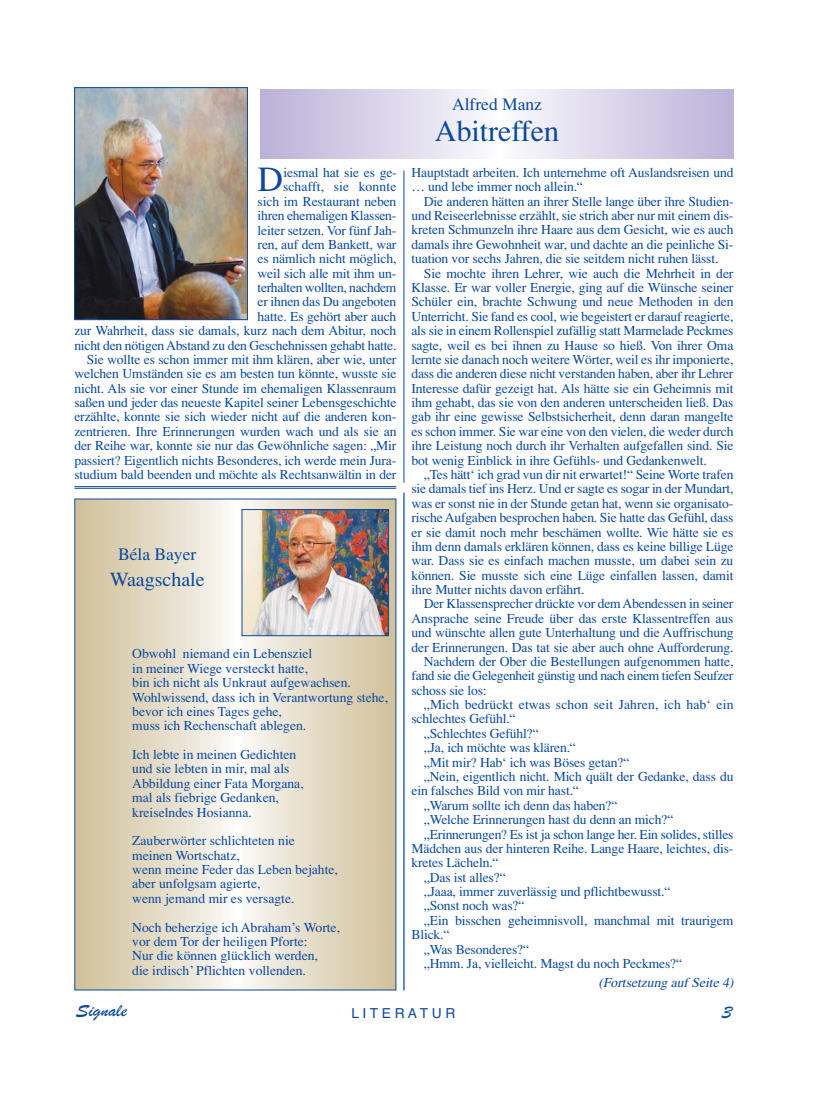
<style>
.page{position:relative;width:815px;height:1099px;background:#fff}
.page>*{position:absolute;margin:0;border:0;box-sizing:border-box;transform-origin:0 0}
.t1{font:35.25px "Times H Roman";color:#0c499c}
.t2{font:30px "Times H Roman";color:#0c499c}
.t3{font:20px "Times H Roman";color:#0c499c}
.t4{font:18.75px "Brush Script";color:#0c499c;scale:1.07 1}
.t5{font:17.5px "Times H Roman";color:#0c499c}
.t6{font:13.75px "Helvetica";color:#0c499c}
.t7{font:13.62px/14.4px "Times H Roman";letter-spacing:-.01em;color:#0c499c}
.t8{font:13.62px "Times H Roman";letter-spacing:.01em;color:#0c499c}
.t9{font:italic 13.62px "Times H Roman";color:#0c499c}
</style>
<div class="page">
<svg style="left:261px;top:89px;width:472px;height:69px"></svg>
<svg style="left:76px;top:500px;width:318px;height:488px;background:#e5dcc7"></svg>
<hr style="left:74px;top:486px;width:322px;height:1px;background:#0c499c">
<hr style="left:74px;top:488px;width:322px;height:1px;background:#0c499c">
<img style="left:76px;top:89px;width:170px;height:229px">
<div style="left:74px;top:87px;width:174px;height:233px;border:1px solid #0c499c"></div>
<img style="left:244px;top:511px;width:143px;height:123px">
<div style="left:242px;top:509px;width:147px;height:127px;border:1px solid #0c499c"></div>
<hr style="left:404px;top:170px;width:1px;height:312px;background:#0c499c">
<hr style="left:403px;top:492px;width:2px;height:498px;background:#0c499c">
<p class="t5" style="left:452px;top:98px;width:91px">Alfred Manz</p>
<h2 class="t2" style="left:435px;top:121px;width:126px">Abitreffen</h2>
<p class="t7" style="left:74px;top:167px;width:324px;text-align:right">iesmal hat sie es ge-<br>schafft, sie konnte<br>sich im Restaurant neben<br>ihren ehemaligen Klassen-<br>leiter setzen. Vor fünf Jah-<br>ren, auf dem Bankett, war<br>es nämlich nicht möglich,<br>weil sich alle mit ihm un-<br>terhalten wollten, nachdem<br>er ihnen das Du angeboten<br>hatte. Es gehört aber auch<br>zur Wahrheit, dass sie damals, kurz nach dem Abitur, noch nicht den nötigen Abstand zu den Geschehnissen gehabt hatte.<br>Sie wollte es schon immer mit ihm klären, aber wie, unter welchen Umständen sie es am besten tun könnte, wusste sie nicht. Als sie vor einer Stunde im ehemaligen Klassenraum saßen und jeder das neueste Kapitel seiner Lebensgeschichte erzählte, konnte sie sich wieder nicht auf die anderen kon&shy;zentrieren. Ihre Erinnerungen wurden wach und als sie an der Reihe war, konnte sie nur das Gewöhnliche sagen: „Mir passiert? Eigentlich nichts Besonderes, ich werde mein Jura&shy;studium bald beenden und möchte als Rechtsanwältin in der</p>
<p class="t7" style="left:411px;top:167px;width:324px">Hauptstadt arbeiten. Ich unternehme oft Auslandsreisen und … und lebe immer noch allein.“</p>
<h1 class="t1" style="left:258px;top:167px;width:27px">D</h1>
<p class="t7" style="left:411px;top:195px;width:324px;text-align:justify;text-indent:12px">Die anderen hätten an ihrer Stelle lange über ihre Studien&shy;und Reiseerlebnisse erzählt, sie strich aber nur mit einem dis&shy;kreten Schmunzeln ihre Haare aus dem Gesicht, wie es auch damals ihre Gewohnheit war, und dachte an die peinliche Si&shy;tuation vor sechs Jahren, die sie seitdem nicht ruhen lässt.</p>
<p class="t7" style="left:411px;top:267px;width:324px;text-align:justify;text-indent:12px">Sie mochte ihren Lehrer, wie auch die Mehrheit in der Klasse. Er war voller Energie, ging auf die Wünsche seiner Schüler ein, brachte Schwung und neue Methoden in den Unterricht. Sie fand es cool, wie begeistert er darauf reagierte, als sie in einem Rollenspiel zufällig statt Marmelade Peckmes sagte, weil es bei ihnen zu Hause so hieß. Von ihrer Oma lernte sie danach noch weitere Wörter, weil es ihr imponierte, dass die anderen diese nicht verstanden haben, aber ihr Lehrer Interesse dafür gezeigt hat. Als hätte sie ein Geheimnis mit ihm gehabt, das sie von den anderen unterscheiden ließ. Das gab ihr eine gewisse Selbstsicherheit, denn daran mangelte es schon immer. Sie war eine von den vielen, die weder durch ihre Leistung noch durch ihr Verhalten aufgefallen sind. Sie bot wenig Einblick in ihre Gefühls- und Gedankenwelt.</p>
<p class="t7" style="left:411px;top:468px;width:324px;text-align:justify;text-indent:12px">„Tes hätt‘ ich grad vun dir nit erwartet!“ Seine Worte trafen sie damals tief ins Herz. Und er sagte es sogar in der Mundart, was er sonst nie in der Stunde getan hat, wenn sie organisato&shy;rische Aufgaben besprochen haben. Sie hatte das Gefühl, dass er sie damit noch mehr beschämen wollte. Wie hätte sie es ihm denn damals erklären können, dass es keine billige Lüge war. Dass sie es einfach machen musste, um dabei sein zu können. Sie musste sich eine Lüge einfallen lassen, damit ihre Mutter nichts davon erfährt.</p>
<p class="t7" style="left:424px;top:598px;width:311px">Der Klassensprecher drückte vor dem Abendessen in seiner</p>
<p class="t7" style="left:411px;top:612px;width:324px">Ansprache seine Freude über das erste Klassentreffen aus</p>
<p class="t7" style="left:411px;top:627px;width:324px">und wünschte allen gute Unterhaltung und die Auffrischung</p>
<p class="t7" style="left:411px;top:641px;width:324px">der Erinnerungen. Das tat sie aber auch ohne Aufforderung.</p>
<p class="t7" style="left:424px;top:655px;width:311px">Nachdem der Ober die Bestellungen aufgenommen hatte,</p>
<p class="t7" style="left:411px;top:670px;width:324px">fand sie die Gelegenheit günstig und nach einem tiefen Seufzer</p>
<p class="t7" style="left:411px;top:684px;width:77px">schoss sie los:</p>
<p class="t8" style="left:424px;top:699px;width:311px">„Mich bedrückt etwas schon seit Jahren, ich hab‘ ein</p>
<p class="t7" style="left:411px;top:713px;width:106px">schlechtes Gefühl.“</p>
<p class="t7" style="left:424px;top:727px;width:117px">„Schlechtes Gefühl?“</p>
<p class="t7" style="left:424px;top:741px;width:154px">„Ja, ich möchte was klären.“</p>
<p class="t7" style="left:424px;top:756px;width:207px">„Mit mir? Hab‘ ich was Böses getan?“</p>
<p class="t7" style="left:424px;top:770px;width:311px">„Nein, eigentlich nicht. Mich quält der Gedanke, dass du</p>
<p class="t7" style="left:411px;top:785px;width:169px">ein falsches Bild von mir hast.“</p>
<p class="t7" style="left:424px;top:799px;width:195px">„Warum sollte ich denn das haben?“</p>
<p class="t7" style="left:424px;top:813px;width:251px">„Welche Erinnerungen hast du denn an mich?“</p>
<p class="t7" style="left:424px;top:828px;width:311px">„Erinnerungen? Es ist ja schon lange her. Ein solides, stilles</p>
<p class="t7" style="left:411px;top:842px;width:323px">Mädchen aus der hinteren Reihe. Lange Haare, leichtes, dis-</p>
<p class="t7" style="left:411px;top:856px;width:89px">kretes Lächeln.“</p>
<p class="t7" style="left:424px;top:871px;width:83px">„Das ist alles?“</p>
<p class="t7" style="left:424px;top:885px;width:248px">„Jaaa, immer zuverlässig und pflichtbewusst.“</p>
<p class="t7" style="left:424px;top:900px;width:102px">„Sonst noch was?“</p>
<p class="t7" style="left:424px;top:914px;width:311px">„Ein bisschen geheimnisvoll, manchmal mit traurigem</p>
<p class="t7" style="left:411px;top:928px;width:40px">Blick.“</p>
<p class="t7" style="left:424px;top:943px;width:107px">„Was Besonderes?“</p>
<p class="t7" style="left:424px;top:957px;width:260px">„Hmm. Ja, vielleicht. Magst du noch Peckmes?“</p>
<p class="t5" style="left:118px;top:548px;width:80px">Béla Bayer</p>
<h3 class="t3" style="left:110px;top:573px;width:97px">Waagschale</h3>
<p class="t7" style="left:132px;top:648px;width:257px">Obwohl niemand ein Lebensziel<br>in meiner Wiege versteckt hatte,<br>bin ich nicht als Unkraut aufgewachsen.<br>Wohlwissend, dass ich in Verantwortung stehe, bevor ich eines Tages gehe,<br>muss ich Rechenschaft ablegen.</p>
<p class="t7" style="left:132px;top:748px;width:173px">Ich lebte in meinen Gedichten und sie lebten in mir, mal als<br>Abbildung einer Fata Morgana, mal als fiebrige Gedanken, kreiselndes Hosianna.</p>
<p class="t7" style="left:132px;top:835px;width:207px">Zauberwörter schlichteten nie meinen Wortschatz,<br>wenn meine Feder das Leben bejahte, aber unfolgsam agierte,<br>wenn jemand mir es versagte.</p>
<p class="t7" style="left:132px;top:921px;width:209px">Noch beherzige ich Abraham’s Worte, vor dem Tor der heiligen Pforte:<br>Nur die können glücklich werden,<br>die irdisch’ Pflichten vollenden.</p>
<p class="t9" style="left:599px;top:977px;width:139px">(Fortsetzung auf Seite 4)</p>
<h3 class="t4" style="left:76px;top:998px;width:49px">Signale</h3>
<p class="t6" style="left:351px;top:1007px;width:105px">L I T E R A T U R</p>
<h3 class="t4" style="left:722px;top:1000px;width:11px">3</h3>
</div>
